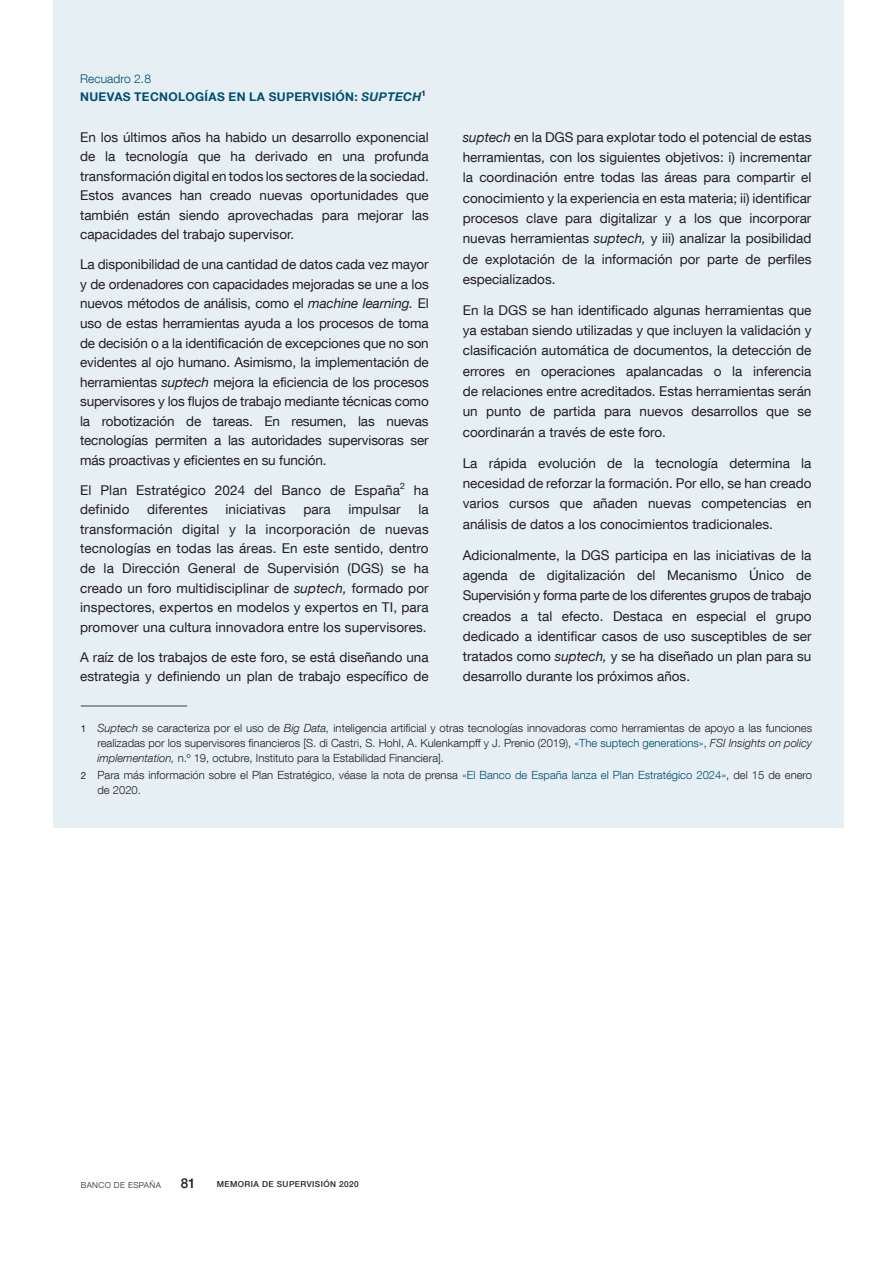
<style>
.page{position:relative;width:893px;height:1263px;background:#fff}
.page>*{position:absolute;margin:0;border:0;box-sizing:border-box;transform-origin:0 0}
.t1{font:13.5px/19.5px "Bd E Neue Helvetica";color:#231f20;text-align:justify}
.t2{font:500 13.5px "Bd E Neue Helvetica";color:#231f20}
.t3{font:700 12px/18px "Bd E Neue Helvetica";letter-spacing:.03em;color:#004e71}
.t4{font:300 11.25px/15px "Bd E Neue Helvetica";color:#231f20;text-align:justify}
.t5{font:500 8.25px "Bd E Neue Helvetica";letter-spacing:.05em;color:#231f20}
.t6{font:300 8.25px "Bd E Neue Helvetica";letter-spacing:.05em;color:#231f20}
.s1{font-weight:300}
.s2{font-style:italic}
.s3{font-weight:400;font-size:9.75px}
.s4{color:#004e71}
</style>
<div class="page">
<div style="left:54px;top:0;width:790px;height:827px;background:#e5eff4"></div>
<hr style="left:81px;top:706px;width:106px;height:1px;background:#3e3e3f">
<p class="t3" style="left:80px;top:69px;width:347px"><span class="s1">Recuadro 2.8<br></span>NUEVAS TECNOLOGÍAS EN LA SUPERVISIÓN: <span class="s2">SUPTECH</span><sup>1</sup></p>
<p class="t1" style="left:80px;top:127px;width:350px">En los últimos años ha habido un desarrollo exponencial de la tecnología que ha derivado en una profunda transformación digital en todos los sectores de la sociedad.<br>Estos avances han creado nuevas oportunidades que también están siendo aprovechadas para mejorar las capacidades del trabajo supervisor.</p>
<p class="t1" style="left:80px;top:254px;width:350px">La disponibilidad de una cantidad de datos cada vez mayor y de ordenadores con capacidades mejoradas se une a los nuevos métodos de análisis, como el <span class="s2">machine learning.</span> El uso de estas herramientas ayuda a los procesos de toma de decisión o a la identificación de excepciones que no son evidentes al ojo humano. Asimismo, la implementación de herramientas <span class="s2">suptech</span> mejora la eficiencia de los procesos supervisores y los flujos de trabajo mediante técnicas como la robotización de tareas. En resumen, las nuevas tecnologías permiten a las autoridades supervisoras ser más proactivas y eficientes en su función.</p>
<p class="t1" style="left:80px;top:480px;width:350px">El Plan Estratégico 2024 del Banco de España<sup>2</sup> ha definido</p>
<p class="t1" style="left:147px;top:499px;width:62px">diferentes</p>
<p class="t1" style="left:225px;top:499px;width:62px">iniciativas</p>
<p class="t1" style="left:303px;top:499px;width:29px">para</p>
<p class="t1" style="left:348px;top:499px;width:54px">impulsar</p>
<p class="t1" style="left:80px;top:499px;width:350px;text-indent:338px">la transformación digital y la incorporación de nuevas tecnologías en todas las áreas. En este sentido, dentro de la Dirección General de Supervisión (DGS) se ha creado un foro multidisciplinar de <span class="s2">suptech,</span> formado por inspectores, expertos en modelos y expertos en TI, para promover una cultura innovadora entre los supervisores.</p>
<p class="t1" style="left:80px;top:647px;width:350px">A raíz de los trabajos de este foro, se está diseñando una estrategia y definiendo un plan de trabajo específico de</p>
<p class="t1" style="left:463px;top:126px;width:350px;line-height:20.2px"><span class="s2">suptech</span> en la DGS para explotar todo el potencial de estas herramientas, con los siguientes objetivos: i) incrementar la coordinación entre todas las áreas para compartir el conocimiento y la experiencia en esta materia; ii) identificar procesos clave para digitalizar y a los que incorporar nuevas herramientas <span class="s2">suptech,</span> y iii) analizar la posibilidad de explotación de la información por parte de perfiles especializados.</p>
<p class="t1" style="left:463px;top:299px;width:350px;line-height:20.2px">En la DGS se han identificado algunas herramientas que ya estaban siendo utilizadas y que incluyen la validación y clasificación automática de documentos, la detección de errores en operaciones apalancadas o la inferencia de relaciones entre acreditados. Estas herramientas serán un punto de partida para nuevos desarrollos que se coordinarán a través de este foro.</p>
<p class="t1" style="left:463px;top:452px;width:350px;line-height:20.2px">La rápida evolución de la tecnología determina la necesidad de reforzar la formación. Por ello, se han creado varios cursos que añaden nuevas competencias en análisis de datos a los conocimientos tradicionales.</p>
<p class="t1" style="left:463px;top:544px;width:350px;line-height:20.2px">Adicionalmente, la DGS participa en las iniciativas de la agenda de digitalización del Mecanismo Único de Supervisión y forma parte de los diferentes grupos de trabajo creados a tal efecto. Destaca en especial el grupo dedicado a identificar casos de uso susceptibles de ser tratados como <span class="s2">suptech,</span> y se ha diseñado un plan para su desarrollo durante los próximos años.</p>
<p class="t4" style="left:97px;top:720px;width:716px;text-indent:-17px"><span class="s3">1</span> <span class="s2">Suptech</span> se caracteriza por el uso de <span class="s2">Big Data,</span> inteligencia artificial y otras tecnologías innovadoras como herramientas de apoyo a las funciones realizadas por los supervisores financieros [S. di Castri, S. Hohl, A. Kulenkampff y J. Prenio (2019), <span class="s4">«The suptech generations»</span>, <span class="s2">FSI Insights on policy implementation,</span> n.º 19, octubre, Instituto para la Estabilidad Financiera].</p>
<p class="t4" style="left:97px;top:767px;width:716px;text-indent:-17px"><span class="s3">2</span> Para más información sobre el Plan Estratégico, véase la nota de prensa <span class="s4">«El Banco de España lanza el Plan Estratégico 2024»</span>, del 15 de enero de 2020.</p>
<p class="t6" style="left:81px;top:1180px;width:82px">BANCO DE ESPAÑA</p>
<p class="t2" style="left:181px;top:1175px;width:16px">81</p>
<p class="t5" style="left:217px;top:1179px;width:143px">MEMORIA DE SUPERVISIÓN 2020</p>
</div>
